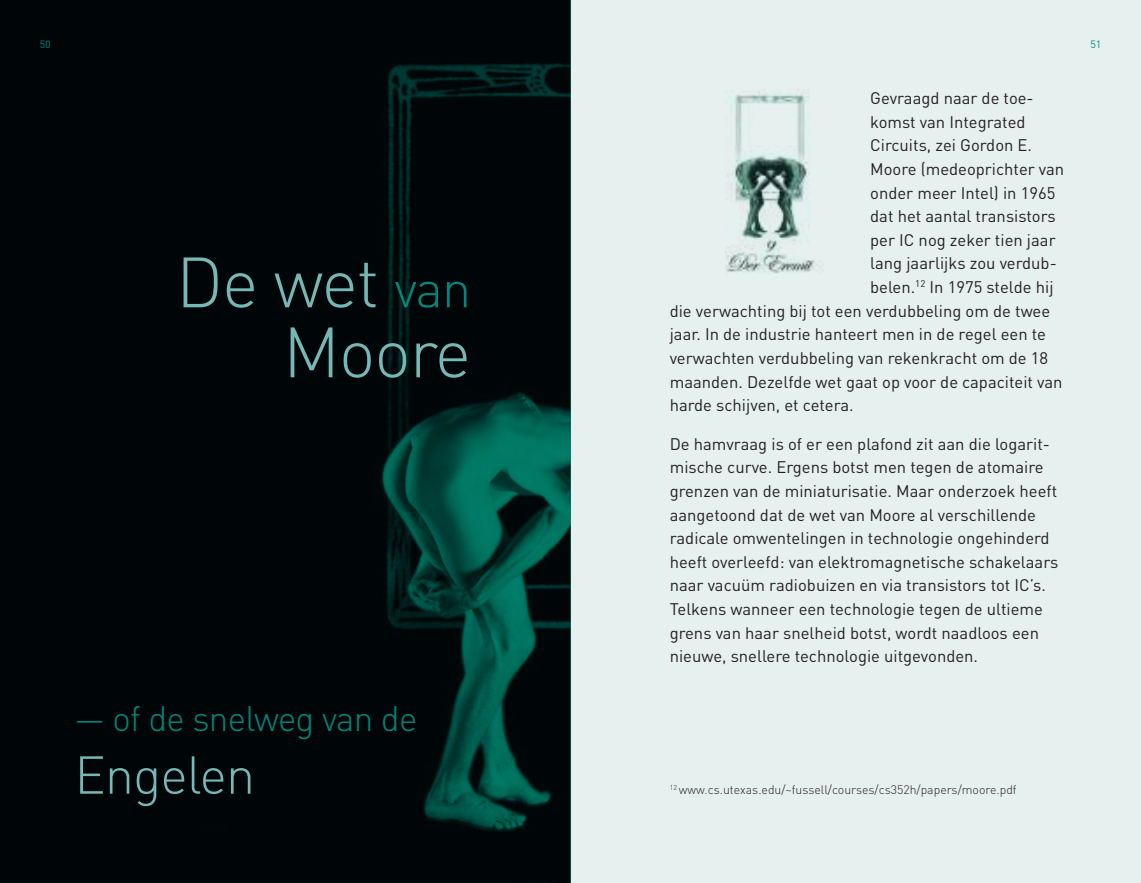
<style>
.page{position:relative;width:1141px;height:883px;background:#e6f1ef}
.page>*{position:absolute;margin:0;border:0;box-sizing:border-box;transform-origin:0 0}
.t1{font:300 70px/70px "DIN Pro";letter-spacing:-.02em;color:#76b8b5;text-align:right}
.t2{font:300 52.5px "DIN Pro";letter-spacing:-.02em;color:#76b8b5}
.t3{font:300 35px "DIN Pro";letter-spacing:-.02em;color:#00867a}
.t4{font:16.62px/23.6px "DIN Pro";color:#241f1f}
.t5{font:300 12.25px "DIN Pro";color:#241f1f}
.t6{font:10.5px "DIN Pro";color:#00867a}
.s1{font-size:52.5px;color:#00867a}
</style>
<div class="page">
<img style="left:0;top:0;width:570px;height:883px">
<img style="left:725px;top:89px;width:98px;height:185px">
<p class="t6" style="left:40px;top:37px;width:12px">50</p>
<p class="t6" style="left:1090px;top:37px;width:12px">51</p>
<h1 class="t1" style="left:176px;top:244px;width:297px">De wet <span class="s1">van<br></span>Moore</h1>
<h3 class="t3" style="left:74px;top:694px;width:344px">— of de snelweg van de</h3>
<h2 class="t2" style="left:74px;top:739px;width:182px">Engelen</h2>
<p class="t4" style="left:870px;top:86px;width:165px">Gevraagd naar de toe-</p>
<p class="t4" style="left:870px;top:109px;width:157px">komst van Integrated</p>
<p class="t4" style="left:870px;top:133px;width:163px">Circuits, zei Gordon E.</p>
<p class="t4" style="left:870px;top:156px;width:196px">Moore (medeoprichter van</p>
<p class="t4" style="left:870px;top:180px;width:187px">onder meer Intel) in 1965</p>
<p class="t4" style="left:870px;top:204px;width:187px">dat het aantal transistors</p>
<p class="t4" style="left:870px;top:227px;width:187px">per IC nog zeker tien jaar</p>
<p class="t4" style="left:870px;top:251px;width:188px">lang jaarlijks zou verdub-</p>
<p class="t4" style="left:870px;top:275px;width:185px">belen.<sup>12</sup> In 1975 stelde hij</p>
<p class="t4" style="left:670px;top:298px;width:382px">die verwachting bij tot een verdubbeling om de twee</p>
<p class="t4" style="left:670px;top:322px;width:378px">jaar. In de industrie hanteert men in de regel een te</p>
<p class="t4" style="left:670px;top:345px;width:380px">verwachten verdubbeling van rekenkracht om de 18</p>
<p class="t4" style="left:670px;top:369px;width:394px">maanden. Dezelfde wet gaat op voor de capaciteit van</p>
<p class="t4" style="left:670px;top:393px;width:186px">harde schijven, et cetera.</p>
<p class="t4" style="left:670px;top:431px;width:390px">De hamvraag is of er een plafond zit aan die logarit&shy;mische curve. Ergens botst men tegen de atomaire grenzen van de miniaturisatie. Maar onderzoek heeft aangetoond dat de wet van Moore al verschillende radicale omwentelingen in technologie ongehinderd heeft overleefd: van elektromagnetische schakelaars naar vacuüm radiobuizen en via transistors tot IC’s.<br>Telkens wanneer een technologie tegen de ultieme grens van haar snelheid botst, wordt naadloos een nieuwe, snellere technologie uitgevonden.</p>
<p class="t5" style="left:670px;top:781px;width:348px"><sup>12</sup> www.cs.utexas.edu/~fussell/courses/cs352h/papers/moore.pdf</p>
</div>
